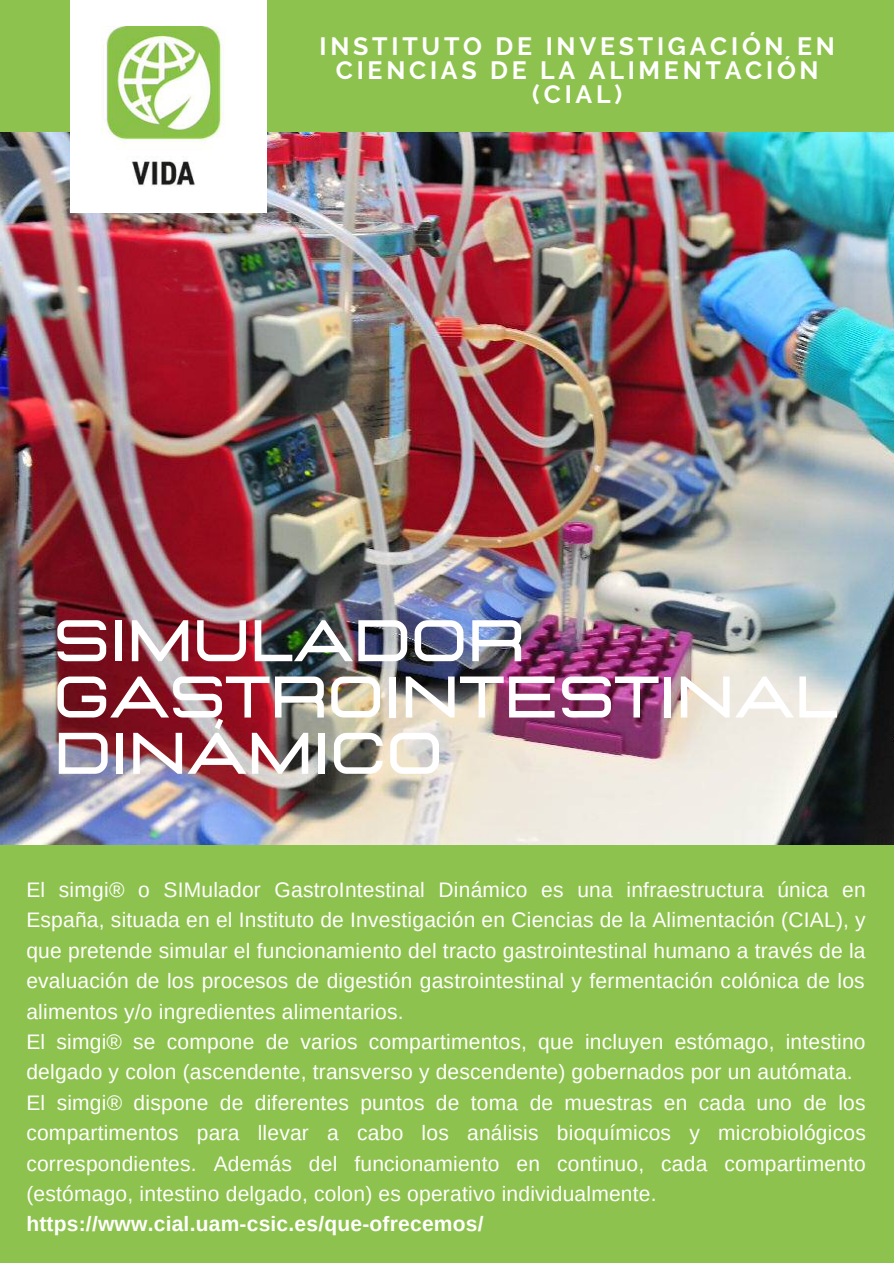
<style>
.page{position:relative;width:894px;height:1263px;background:#8ec24e}
.page>*{position:absolute;margin:0;border:0;box-sizing:border-box;transform-origin:0 0}
.t1{font:700 58.5px/56.2px "Lastica";letter-spacing:-.02em;color:#fff}
.t2{font:700 24.9px/24.2px "Raleway";letter-spacing:.15em;color:#fff;text-align:center}
.t3{font:21px/30.5px "Arimo";letter-spacing:.01em;color:#fff}
.t4{font:700 21px "Arimo";letter-spacing:.01em;color:#fff}
</style>
<div class="page">
<img style="left:0;top:132px;width:894px;height:712px">
<div style="left:70px;top:0;width:196px;height:213px;background:#fff"></div>
<img style="left:101px;top:27px;width:122px;height:160px">
<p class="t2" style="left:320px;top:34px;width:517px">INSTITUTO DE INVESTIGACIÓN EN<br>CIENCIAS DE LA ALIMENTACIÓN (CIAL)</p>
<h1 class="t1" style="left:53px;top:615px;width:787px">SIMULADOR<br>GASTROINTESTINAL<br>DINÁMICO</h1>
<p class="t3" style="left:26px;top:874px;width:841px">El simgi® o SIMulador GastroIntestinal Dinámico es una infraestructura única en España, situada en el Instituto de Investigación en Ciencias de la Alimentación (CIAL), y que pretende simular el funcionamiento del tracto gastrointestinal humano a través de la evaluación de los procesos de digestión gastrointestinal y fermentación colónica de los alimentos y/o ingredientes alimentarios.<br>El simgi® se compone de varios compartimentos, que incluyen estómago, intestino delgado y colon (ascendente, transverso y descendente) gobernados por un autómata.<br>El simgi® dispone de diferentes puntos de toma de muestras en cada uno de los compartimentos para llevar a cabo los análisis bioquímicos y microbiológicos correspondientes. Además del funcionamiento en continuo, cada compartimento (estómago, intestino delgado, colon) es operativo individualmente.</p>
<p class="t4" style="left:26px;top:1212px;width:459px">https://www.cial.uam-csic.es/que-ofrecemos/</p>
</div>
